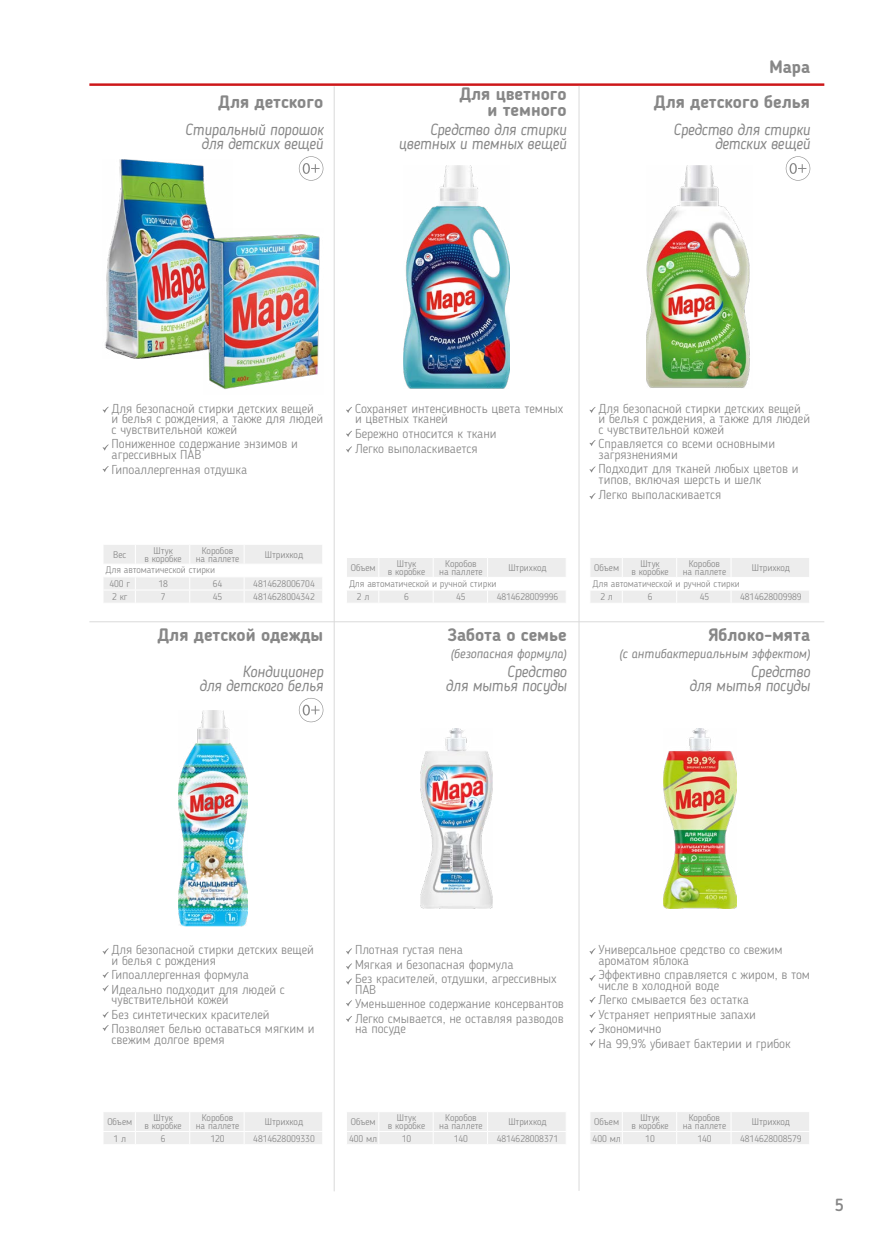
<style>
.page{position:relative;width:874px;height:1241px;background:#fff}
.page>*{position:absolute;margin:0;border:0;box-sizing:border-box;transform-origin:0 0}
.t1{font:700 17.5px/15.8px "Blogger Sans";color:#878787;text-align:right}
.t2{font:500 17.5px "Blogger Sans";color:#878787}
.t3{font:italic 15.75px/14px "Blogger Sans";letter-spacing:-.01em;color:#878787;text-align:right;scale:.96 1}
.t4{font:italic 12.78px "Blogger Sans";color:#878787}
.t5{font:300 12.6px/10.5px "Blogger Sans";color:#878787}
.t6{font:300 9.45px/8.4px "Blogger Sans";color:#878787;text-align:center}
</style>
<div class="page">
<hr style="left:89px;top:83px;width:734px;height:3px;background:#cd1719">
<hr style="left:89px;top:621px;width:734px;height:1px;background:#dadada">
<hr style="left:333px;top:86px;width:1px;height:1105px;background:#dadada">
<hr style="left:578px;top:86px;width:1px;height:1104px;background:#dadada">
<div style="left:104px;top:545px;width:218px;height:19px;background:#ededed"></div>
<hr style="left:244px;top:563px;width:79px;height:1px;background:#fff">
<div style="left:104px;top:577px;width:218px;height:26px;background:#ededed"></div>
<hr style="left:244px;top:602px;width:79px;height:1px;background:#fff">
<svg style="left:103px;top:406px;width:6px;height:7px"></svg>
<svg style="left:103px;top:444px;width:6px;height:6px"></svg>
<svg style="left:103px;top:466px;width:6px;height:6px"></svg>
<img style="left:105px;top:159px;width:108px;height:200px">
<img style="left:204px;top:229px;width:116px;height:160px">
<svg style="left:298px;top:156px;width:25px;height:25px"></svg>
<svg style="left:346px;top:407px;width:6px;height:6px"></svg>
<svg style="left:346px;top:430px;width:6px;height:7px"></svg>
<svg style="left:346px;top:446px;width:6px;height:6px"></svg>
<div style="left:347px;top:558px;width:219px;height:19px;background:#ededed"></div>
<div style="left:347px;top:591px;width:219px;height:12px;background:#ededed"></div>
<hr style="left:487px;top:602px;width:79px;height:1px;background:#fff">
<img style="left:403px;top:165px;width:106px;height:223px">
<svg style="left:589px;top:407px;width:6px;height:6px"></svg>
<svg style="left:589px;top:440px;width:6px;height:6px"></svg>
<svg style="left:589px;top:466px;width:6px;height:6px"></svg>
<svg style="left:589px;top:493px;width:6px;height:6px"></svg>
<div style="left:590px;top:558px;width:219px;height:19px;background:#ededed"></div>
<div style="left:590px;top:591px;width:219px;height:12px;background:#ededed"></div>
<hr style="left:730px;top:602px;width:79px;height:1px;background:#fff">
<svg style="left:785px;top:156px;width:25px;height:25px"></svg>
<img style="left:646px;top:165px;width:104px;height:223px">
<svg style="left:589px;top:948px;width:6px;height:6px"></svg>
<svg style="left:589px;top:975px;width:6px;height:5px"></svg>
<svg style="left:589px;top:997px;width:6px;height:5px"></svg>
<div style="left:590px;top:1112px;width:219px;height:32px;background:#ededed"></div>
<hr style="left:730px;top:1143px;width:79px;height:1px;background:#fff">
<img style="left:663px;top:728px;width:72px;height:179px">
<svg style="left:589px;top:1012px;width:6px;height:5px"></svg>
<svg style="left:589px;top:1027px;width:6px;height:6px"></svg>
<svg style="left:589px;top:1040px;width:6px;height:6px"></svg>
<svg style="left:346px;top:948px;width:6px;height:6px"></svg>
<svg style="left:346px;top:963px;width:6px;height:6px"></svg>
<svg style="left:346px;top:1000px;width:6px;height:6px"></svg>
<svg style="left:346px;top:978px;width:6px;height:6px"></svg>
<div style="left:347px;top:1112px;width:219px;height:32px;background:#ededed"></div>
<img style="left:420px;top:728px;width:72px;height:180px">
<svg style="left:346px;top:1016px;width:6px;height:5px"></svg>
<svg style="left:103px;top:948px;width:6px;height:6px"></svg>
<svg style="left:103px;top:972px;width:6px;height:5px"></svg>
<svg style="left:103px;top:985px;width:6px;height:6px"></svg>
<svg style="left:103px;top:1011px;width:6px;height:6px"></svg>
<div style="left:104px;top:1112px;width:218px;height:32px;background:#ededed"></div>
<svg style="left:298px;top:698px;width:25px;height:24px"></svg>
<svg style="left:103px;top:1025px;width:6px;height:5px"></svg>
<img style="left:178px;top:710px;width:69px;height:216px">
<h1 class="t1" style="left:218px;top:94px;width:106px">Для детского</h1>
<p class="t3" style="left:185px;top:123px;width:145px">Стиральный порошок для детских вещей</p>
<h1 class="t1" style="left:459px;top:86px;width:109px">Для цветного и темного</h1>
<p class="t3" style="left:398px;top:123px;width:176px">Средство для стирки цветных и темных вещей</p>
<h1 class="t1" style="left:769px;top:59px;width:42px">Мара</h1>
<h1 class="t1" style="left:653px;top:94px;width:158px">Для детского белья</h1>
<p class="t3" style="left:673px;top:123px;width:144px">Средство для стирки детских вещей</p>
<p class="t5" style="left:112px;top:403px;width:213px">Для безопасной стирки детских вещей и белья с рождения, а также для людей с чувствительной кожей</p>
<p class="t5" style="left:112px;top:438px;width:187px">Пониженное содержание энзимов и агрессивных ПАВ</p>
<p class="t5" style="left:112px;top:464px;width:137px">Гипоаллергенная отдушка</p>
<p class="t5" style="left:355px;top:403px;width:209px">Сохраняет интенсивность цвета темных и цветных тканей</p>
<p class="t5" style="left:355px;top:425px;width:143px;line-height:15.4px">Бережно относится к ткани<br>Легко выполаскивается</p>
<p class="t6" style="left:113px;top:550px;width:14px">Вес</p>
<p class="t6" style="left:144px;top:546px;width:39px">Штук<br>в коробке</p>
<p class="t6" style="left:196px;top:546px;width:45px">Коробов<br>на паллете</p>
<p class="t6" style="left:265px;top:550px;width:40px">Штрихкод</p>
<p class="t6" style="left:109px;top:563px;width:107px;line-height:13.7px;text-align:left;text-indent:-4px">Для автоматической стирки<br>400 г</p>
<p class="t6" style="left:158px;top:579px;width:11px">18</p>
<p class="t6" style="left:213px;top:579px;width:11px">64</p>
<p class="t6" style="left:253px;top:579px;width:63px">4814628006704</p>
<p class="t6" style="left:112px;top:592px;width:17px">2 кг</p>
<p class="t6" style="left:161px;top:592px;width:6px">7</p>
<p class="t6" style="left:213px;top:592px;width:11px">45</p>
<p class="t6" style="left:253px;top:592px;width:63px">4814628004342</p>
<h1 class="t1" style="left:157px;top:626px;width:167px">Для детской одежды</h1>
<p class="t3" style="left:199px;top:664px;width:131px">Кондиционер<br>для детского белья</p>
<p class="t6" style="left:350px;top:563px;width:26px">Объем</p>
<p class="t6" style="left:388px;top:559px;width:39px">Штук<br>в коробке</p>
<p class="t6" style="left:439px;top:559px;width:45px">Коробов<br>на паллете</p>
<p class="t6" style="left:508px;top:563px;width:40px">Штрихкод</p>
<p class="t6" style="left:357px;top:576px;width:141px;line-height:13.7px;text-align:left;text-indent:-8px">Для автоматической и ручной стирки<br>2 л</p>
<p class="t6" style="left:404px;top:592px;width:6px">6</p>
<p class="t6" style="left:456px;top:592px;width:11px">45</p>
<p class="t6" style="left:496px;top:592px;width:63px">4814628009996</p>
<h1 class="t1" style="left:447px;top:627px;width:120px">Забота о семье</h1>
<p class="t4" style="left:450px;top:646px;width:118px">(безопасная формула)</p>
<p class="t3" style="left:445px;top:664px;width:128px">Средство<br>для мытья посуды</p>
<p class="t5" style="left:598px;top:403px;width:213px">Для безопасной стирки детских вещей и белья с рождения, а также для людей с чувствительной кожей</p>
<p class="t5" style="left:598px;top:438px;width:178px">Справляется со всеми основными загрязнениями</p>
<p class="t5" style="left:598px;top:463px;width:201px">Подходит для тканей любых цветов и типов, включая шерсть и шелк</p>
<p class="t5" style="left:598px;top:489px;width:124px">Легко выполаскивается</p>
<p class="t6" style="left:594px;top:563px;width:26px">Объем</p>
<p class="t6" style="left:631px;top:559px;width:39px">Штук<br>в коробке</p>
<p class="t6" style="left:682px;top:559px;width:45px">Коробов<br>на паллете</p>
<p class="t6" style="left:751px;top:563px;width:40px">Штрихкод</p>
<p class="t6" style="left:600px;top:576px;width:141px;line-height:13.7px;text-align:left;text-indent:-8px">Для автоматической и ручной стирки<br>2 л</p>
<p class="t6" style="left:647px;top:592px;width:6px">6</p>
<p class="t6" style="left:699px;top:592px;width:11px">45</p>
<p class="t6" style="left:739px;top:592px;width:63px">4814628009989</p>
<h1 class="t1" style="left:707px;top:627px;width:104px">Яблоко-мята</h1>
<p class="t4" style="left:618px;top:646px;width:192px">(с антибактериальным эффектом)</p>
<p class="t3" style="left:688px;top:664px;width:128px">Средство<br>для мытья посуды</p>
<p class="t5" style="left:112px;top:944px;width:203px">Для безопасной стирки детских вещей и белья с рождения</p>
<p class="t5" style="left:112px;top:967px;width:175px;line-height:14.5px">Гипоаллергенная формула<br>Идеально подходит для людей с</p>
<p class="t5" style="left:112px;top:992px;width:204px;line-height:14.5px">чувствительной кожей<br>Без синтетических красителей<br>Позволяет белью оставаться мягким и</p>
<p class="t5" style="left:112px;top:1033px;width:114px">свежим долгое время</p>
<p class="t6" style="left:107px;top:1117px;width:26px">Объем</p>
<p class="t6" style="left:144px;top:1113px;width:39px">Штук<br>в коробке</p>
<p class="t6" style="left:196px;top:1113px;width:45px">Коробов<br>на паллете</p>
<p class="t6" style="left:265px;top:1117px;width:40px">Штрихкод</p>
<p class="t6" style="left:113px;top:1133px;width:14px">1 л</p>
<p class="t6" style="left:161px;top:1133px;width:6px">6</p>
<p class="t6" style="left:210px;top:1133px;width:16px">120</p>
<p class="t6" style="left:253px;top:1133px;width:63px">4814628009330</p>
<p class="t5" style="left:355px;top:942px;width:203px;line-height:14.5px">Плотная густая пена<br>Мягкая и безопасная формула<br>Без красителей, отдушки, агрессивных</p>
<p class="t5" style="left:355px;top:981px;width:210px;line-height:14.5px">ПАВ<br>Уменьшенное содержание консервантов<br>Легко смывается, не оставляя разводов</p>
<p class="t5" style="left:355px;top:1023px;width:52px">на посуде</p>
<p class="t6" style="left:350px;top:1117px;width:26px">Объем</p>
<p class="t6" style="left:388px;top:1113px;width:39px">Штук<br>в коробке</p>
<p class="t6" style="left:439px;top:1113px;width:45px">Коробов<br>на паллете</p>
<p class="t6" style="left:508px;top:1117px;width:40px">Штрихкод</p>
<p class="t6" style="left:349px;top:1133px;width:30px">400 мл</p>
<p class="t6" style="left:401px;top:1133px;width:11px">10</p>
<p class="t6" style="left:453px;top:1133px;width:16px">140</p>
<p class="t6" style="left:496px;top:1133px;width:63px">4814628008371</p>
<p class="t5" style="left:598px;top:944px;width:185px">Универсальное средство со свежим ароматом яблока</p>
<p class="t5" style="left:598px;top:969px;width:213px">Эффективно справляется с жиром, в том числе в холодной воде</p>
<p class="t5" style="left:598px;top:992px;width:193px;line-height:14.5px">Легко смывается без остатка<br>Устраняет неприятные запахи<br>Экономично<br>На 99,9% убивает бактерии и грибок</p>
<p class="t6" style="left:594px;top:1117px;width:26px">Объем</p>
<p class="t6" style="left:631px;top:1113px;width:39px">Штук<br>в коробке</p>
<p class="t6" style="left:682px;top:1113px;width:45px">Коробов<br>на паллете</p>
<p class="t6" style="left:751px;top:1117px;width:40px">Штрихкод</p>
<p class="t6" style="left:592px;top:1133px;width:30px">400 мл</p>
<p class="t6" style="left:645px;top:1133px;width:11px">10</p>
<p class="t6" style="left:697px;top:1133px;width:16px">140</p>
<p class="t6" style="left:739px;top:1133px;width:63px">4814628008579</p>
<h1 class="t2" style="left:834px;top:1193px;width:11px">5</h1>
</div>
